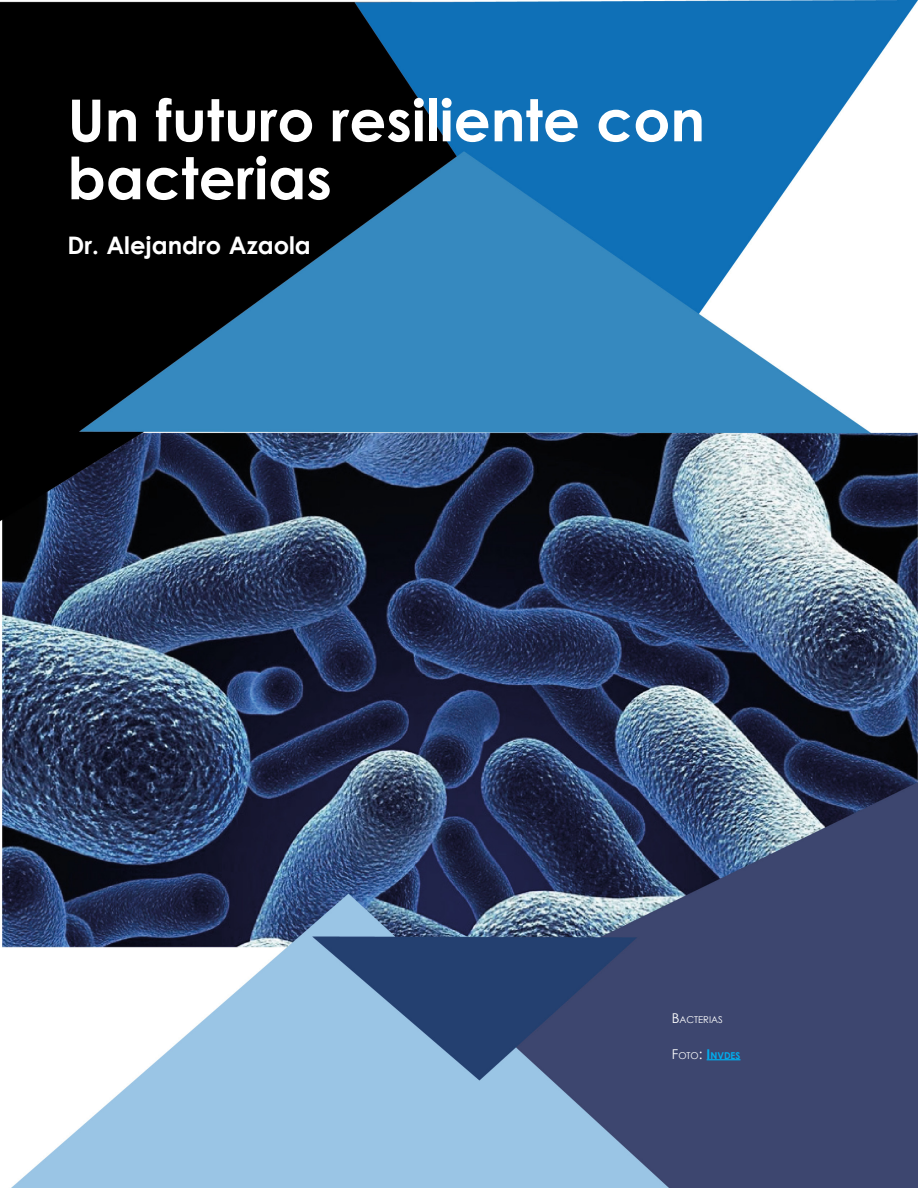
<style>
.page{position:relative;width:918px;height:1188px;background:#fff}
.page>*{position:absolute;margin:0;border:0;box-sizing:border-box;transform-origin:0 0}
.tituloarticulos{font:700 57.9px/57.9px "Century Gothic";color:#fff}
.autor{font:700 24.15px "Century Gothic";color:#fff}
.pies_de_foto_2alinea{font:700 9.45px "Century Gothic";color:#00aeef}
.pies_de_foto_2alinea-2{font:9.45px "Century Gothic";color:#fff}
.s1{font-size:13.5px}
.s2{font-weight:400;font-size:13.5px;color:#fff}
.s3{font-weight:400;color:#fff}
</style>
<div class="page">
<img style="left:0;top:0;width:918px;height:1188px">
<hr style="left:707px;top:1059px;width:33px;height:1px;background:#00aeef">
<p class="tituloarticulos" style="left:68px;top:89px;width:639px">Un futuro resiliente con bacterias</p>
<p class="autor" style="left:68px;top:226px;width:245px">Dr. Alejandro Azaola</p>
<p class="pies_de_foto_2alinea-2" style="left:672px;top:1013px;width:53px"><span class="s1">B</span>ACTERIAS</p>
<p class="pies_de_foto_2alinea" style="left:672px;top:1048px;width:70px"><span class="s2">F</span><span class="s3">OTO</span><span class="s2">:</span> <span class="s1">I</span>NVDES</p>
</div>
